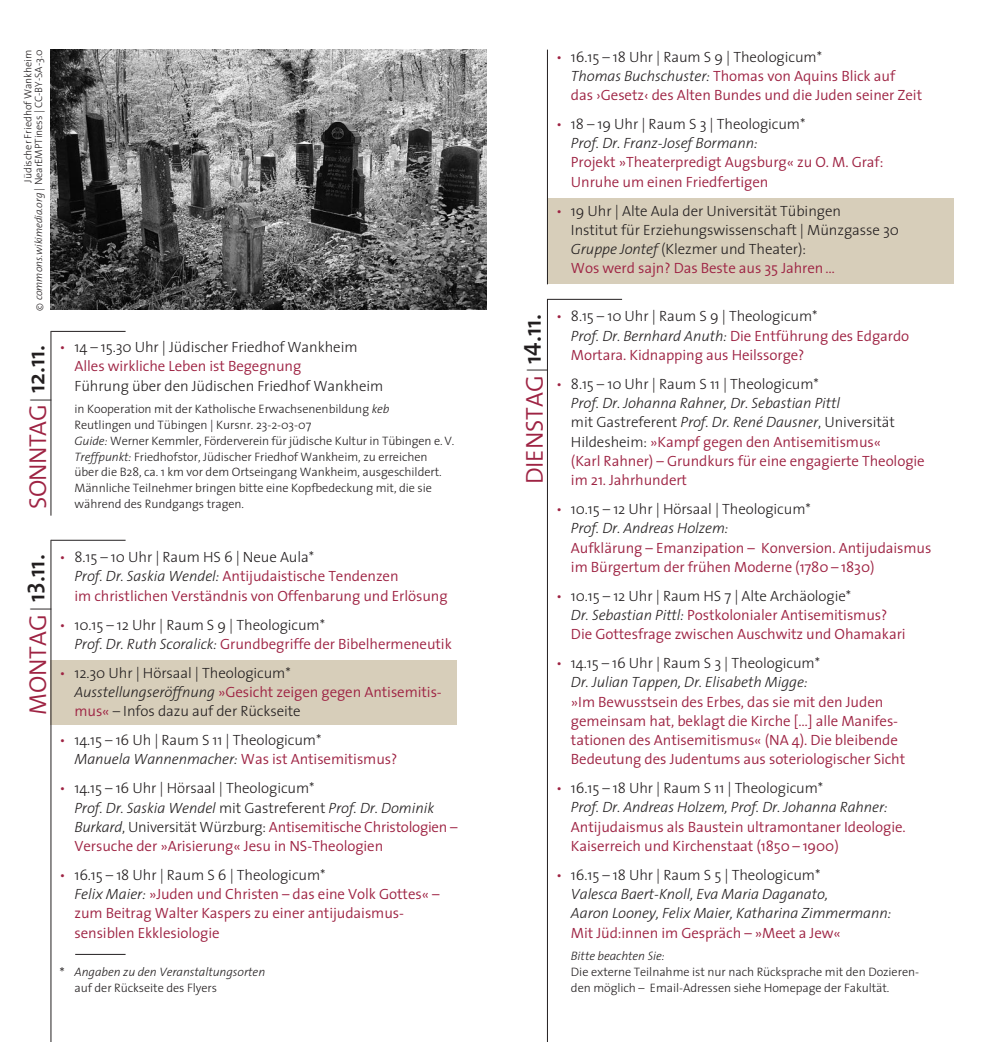
<style>
.page{position:relative;width:993px;height:1042px;background:#fff}
.page>*{position:absolute;margin:0;border:0;box-sizing:border-box;transform-origin:0 0}
.t1{font:24.5px "The Sans Semi Light Caps";letter-spacing:-.005em;color:#9e2343}
.t2{font:300 14.88px/19.2px "The Sans";letter-spacing:-.005em;color:#9e2343}
.t3{font:300 14.88px/19.2px "The Sans";letter-spacing:-.005em;color:#231f20}
.t4{font:italic 300 14.88px/19.2px "The Sans";letter-spacing:-.005em;color:#231f20}
.t5{font:300 12.25px/15.8px "The Sans";letter-spacing:-.005em;color:#231f20}
.t6{font:italic 300 12.25px/15.8px "The Sans";letter-spacing:-.005em;color:#231f20}
.t7{font:300 10.5px/10.5px "The Sans";letter-spacing:-.005em;color:#231f20;text-align:right}
.s1{font-style:italic}
.s2{font-family:"The Sans";font-weight:200;font-size:21px;color:#231f20}
.s3{font-family:"The Sans";font-weight:600;color:#231f20}
.s4{font-family:"The Sans Semi Bold Caps";color:#231f20}
.s5{color:#9e2343}
.s6{font-style:inherit}
.s7{color:#231f20}
.s8{font-style:italic;color:#231f20}
.s9{font-style:normal;font-size:14.88px}
.s10{font-style:normal}
.s11{font-style:normal;color:#9e2343}
</style>
<div class="page">
<div style="left:547px;top:198px;width:406px;height:86px;background:#d7ceba"></div>
<div style="left:50px;top:660px;width:406px;height:64px;background:#d7ceba"></div>
<img style="left:50px;top:50px;width:436px;height:260px">
<hr style="left:50px;top:331px;width:1px;height:185px;background:#231f20">
<hr style="left:51px;top:331px;width:74px;height:1px;background:#231f20">
<hr style="left:50px;top:540px;width:1px;height:502px;background:#231f20">
<hr style="left:51px;top:540px;width:74px;height:1px;background:#231f20">
<hr style="left:75px;top:954px;width:50px;height:1px;background:#231f20">
<hr style="left:547px;top:299px;width:1px;height:743px;background:#231f20">
<hr style="left:547px;top:50px;width:1px;height:234px;background:#231f20">
<hr style="left:547px;top:299px;width:75px;height:1px;background:#231f20">
<p class="t7" style="left:24px;top:310px;width:262px;rotate:-90deg">Jüdischer Friedhof Wankheim<br>© <span class="s1">commons.wikimedia.org</span> | NearEMPTiness | CC-BY-SA-3.0</p>
<h1 class="t1" style="left:30px;top:509px;width:166px;rotate:-90deg">SONNTAG <span class="s2">|</span> <span class="s3">12.11.</span></h1>
<h1 class="t1" style="left:30px;top:715px;width:162px;rotate:-90deg">MONTAG <span class="s2">|</span> <span class="s3">1</span><span class="s4">3</span><span class="s3">.11.</span></h1>
<p class="t3" style="left:74px;top:339px;width:284px;text-indent:-15px"><span class="s5">•</span> 14 – 15.30 Uhr | Jüdischer Friedhof Wankheim<br><span class="s5">Alles wirkliche Leben ist Begegnung</span></p>
<p class="t3" style="left:74px;top:377px;width:310px">Führung über den Jüdischen Friedhof Wankheim</p>
<p class="t5" style="left:74px;top:403px;width:381px">in Kooperation mit der Katholische Erwachsenenbildung <span class="s1">keb<br></span>Reutlingen und Tübingen | Kursnr. 23-2-03-07<br><span class="s1">Guide:</span> Werner Kemmler, Förderverein für jüdische Kultur in Tübingen e. V.<br><span class="s1">Treffpunkt:</span> Friedhofstor, Jüdischer Friedhof Wankheim, zu erreichen über die B28, ca. 1 km vor dem Ortseingang Wankheim, ausgeschildert.<br>Männliche Teilnehmer bringen bitte eine Kopfbedeckung mit, die sie während des Rundgangs tragen.</p>
<p class="t2" style="left:74px;top:549px;width:374px;text-indent:-15px"><span class="s6">•</span> <span class="s7">8.15 – 10 Uhr | Raum HS 6 | Neue Aula*<br></span><span class="s8">Prof. Dr. Saskia Wendel:</span> Antijudaistische Tendenzen<br>im christlichen Verständnis von Offenbarung und Erlösung</p>
<p class="t2" style="left:74px;top:616px;width:379px;text-indent:-15px"><span class="s6">•</span> <span class="s7">10.15 – 12 Uhr | Raum S 9 | Theologicum*<br></span><span class="s8">Prof. Dr. Ruth Scoralick:</span> Grundbegriffe der Bibelhermeneutik</p>
<p class="t3" style="left:74px;top:664px;width:369px;text-indent:-15px"><span class="s5">•</span> 12.30 Uhr | Hörsaal | Theologicum*<br><span class="s1">Ausstellungseröffnung</span> <span class="s5">»Gesicht zeigen gegen Antisemitis&shy;mus«</span> – Infos dazu auf der Rückseite</p>
<p class="t3" style="left:74px;top:732px;width:324px;text-indent:-15px"><span class="s5">•</span> 14.15 – 16 Uh | Raum S 11 | Theologicum*<br><span class="s1">Manuela Wannenmacher:</span> <span class="s5">Was ist Antisemitismus?</span></p>
<p class="t2" style="left:74px;top:780px;width:384px;text-indent:-15px"><span class="s6">•</span> <span class="s7">14.15 – 16 Uhr | Hörsaal | Theologicum*<br></span><span class="s8">Prof. Dr. Saskia Wendel</span> <span class="s7">mit Gastreferent</span> <span class="s8">Prof. Dr. Dominik Burkard</span><span class="s7">, Universität Würzburg:</span> Antisemitische Christologien – Versuche der »Arisierung« Jesu in NS-Theologien</p>
<p class="t2" style="left:74px;top:867px;width:366px;text-indent:-15px"><span class="s6">•</span> <span class="s7">16.15 – 18 Uhr | Raum S 6 | Theologicum*<br></span><span class="s8">Felix Maier:</span> »Juden und Christen – das eine Volk Gottes« – zum Beitrag Walter Kaspers zu einer antijudaismus&shy;sensiblen Ekklesiologie</p>
<p class="t6" style="left:74px;top:965px;width:192px;text-indent:-15px"><span class="s9">*</span> Angaben zu den Veranstaltungsorten <span class="s10">auf der Rückseite des Flyers</span></p>
<h1 class="t1" style="left:526px;top:484px;width:172px;rotate:-90deg">DIENSTAG <span class="s2">|</span> <span class="s3">1</span><span class="s4">4</span><span class="s3">.11.</span></h1>
<p class="t2" style="left:570px;top:48px;width:352px;text-indent:-15px"><span class="s6">•</span> <span class="s7">16.15 – 18 Uhr | Raum S 9 | Theologicum*<br></span><span class="s8">Thomas Buchschuster:</span> Thomas von Aquins Blick auf<br>das ›Gesetz‹ des Alten Bundes und die Juden seiner Zeit</p>
<p class="t3" style="left:570px;top:116px;width:236px;text-indent:-15px"><span class="s5">•</span> 18 – 19 Uhr | Raum S 3 | Theologicum*<br><span class="s1">Prof. Dr. Franz-Josef Bormann:</span></p>
<p class="t2" style="left:570px;top:154px;width:314px">Projekt »Theaterpredigt Augsburg« zu O. M. Graf:<br>Unruhe um einen Friedfertigen</p>
<p class="t3" style="left:570px;top:202px;width:329px;text-indent:-15px"><span class="s5">•</span> 19 Uhr | Alte Aula der Universität Tübingen<br>Institut für Erziehungswissenschaft | Münzgasse 30<br><span class="s1">Gruppe Jontef</span> (Klezmer und Theater):<br><span class="s5">Wos werd sajn? Das Beste aus 35 Jahren …</span></p>
<p class="t2" style="left:570px;top:308px;width:340px;text-indent:-15px"><span class="s6">•</span> <span class="s7">8.15 – 10 Uhr | Raum S 9 | Theologicum*<br></span><span class="s8">Prof. Dr. Bernhard Anuth:</span> Die Entführung des Edgardo<br>Mortara. Kidnapping aus Heilssorge?</p>
<p class="t2" style="left:570px;top:376px;width:355px;text-indent:-15px"><span class="s6">•</span> <span class="s7">8.15 – 10 Uhr | Raum S 11 | Theologicum*<br></span><span class="s8">Prof. Dr. Johanna Rahner, Dr. Sebastian Pittl<br></span><span class="s7">mit Gastreferent</span> <span class="s8">Prof. Dr. René Dausner</span><span class="s7">, Universität Hildesheim:</span> »Kampf gegen den Antisemitismus«<br>(Karl Rahner) – Grundkurs für eine engagierte Theologie im 21. Jahrhundert</p>
<p class="t3" style="left:570px;top:501px;width:241px;text-indent:-15px"><span class="s5">•</span> 10.15 – 12 Uhr | Hörsaal | Theologicum*<br><span class="s1">Prof. Dr. Andreas Holzem:</span></p>
<p class="t2" style="left:570px;top:539px;width:362px">Aufklärung – Emanzipation – Konversion. Antijudaismus im Bürgertum der frühen Moderne (1780 – 1830)</p>
<p class="t2" style="left:570px;top:587px;width:336px;text-indent:-15px"><span class="s6">•</span> <span class="s7">10.15 – 12 Uhr | Raum HS 7 | Alte Archäologie*<br></span><span class="s8">Dr. Sebastian Pittl:</span> Postkolonialer Antisemitismus?<br>Die Gottesfrage zwischen Auschwitz und Ohamakari</p>
<p class="t4" style="left:556px;top:655px;width:265px;text-align:center"><span class="s11">•</span> <span class="s10">14.15 – 16 Uhr | Raum S 3 | Theologicum*<br></span>Dr. Julian Tappen, Dr. Elisabeth Migge:</p>
<p class="t2" style="left:570px;top:693px;width:336px">»Im Bewusstsein des Erbes, das sie mit den Juden gemeinsam hat, beklagt die Kirche […] alle Manifes&shy;tationen des Antisemitismus« (NA 4). Die bleibende Bedeutung des Judentums aus soteriologischer Sicht</p>
<p class="t4" style="left:570px;top:780px;width:318px;text-indent:-15px"><span class="s11">•</span> <span class="s10">16.15 – 18 Uhr | Raum S 11 | Theologicum*<br></span>Prof. Dr. Andreas Holzem, Prof. Dr. Johanna Rahner:</p>
<p class="t2" style="left:570px;top:818px;width:336px">Antijudaismus als Baustein ultramontaner Ideologie.<br>Kaiserreich und Kirchenstaat (1850 – 1900)</p>
<p class="t4" style="left:570px;top:867px;width:322px;text-indent:-15px"><span class="s11">•</span> <span class="s10">16.15 – 18 Uhr | Raum S 5 | Theologicum*<br></span>Valesca Baert-Knoll, Eva Maria Daganato,<br>Aaron Looney, Felix Maier, Katharina Zimmermann:</p>
<p class="t2" style="left:570px;top:924px;width:271px">Mit Jüd:innen im Gespräch – »Meet a Jew«</p>
<p class="t6" style="left:570px;top:949px;width:95px">Bitte beachten Sie:</p>
<p class="t5" style="left:570px;top:965px;width:349px">Die externe Teilnahme ist nur nach Rücksprache mit den Dozieren&shy;den möglich – Email-Adressen siehe Homepage der Fakultät.</p>
</div>
